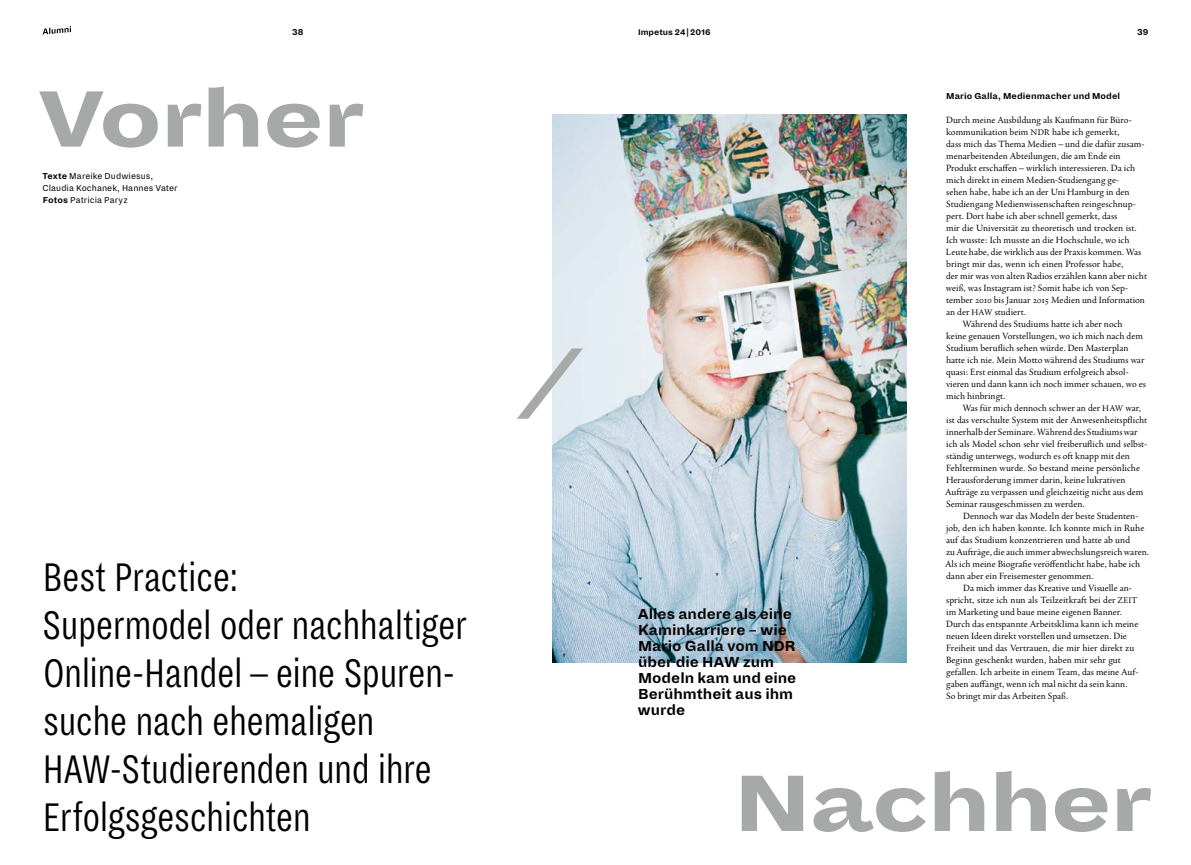
<style>
.page{position:relative;width:1191px;height:865px;background:#fff}
.page>*{position:absolute;margin:0;border:0;box-sizing:border-box;transform-origin:0 0}
.t1{font:900 112px "Dia";color:#a7a9a9}
.t2{font:900 88px "Dia";letter-spacing:-.025em;color:#a7a9a9}
.t3{font:300 44px/48px "Dia";letter-spacing:-.015em;color:#000}
.t4{font:700 16px/16px "Dia";color:#000}
.t5{font:9.8px "Agmena W1 G";color:#000}
.t6{font:9.5px/12px "Dia";letter-spacing:.005em;color:#000}
.t7{font:700 9.5px "Dia";letter-spacing:.01em;color:#000}
.t8{font:700 9.1px "Dia";color:#000}
.s1{font-weight:700}
.s2{font-size:9px}
</style>
<div class="page">
<img style="left:553px;top:115px;width:353px;height:548px">
<svg style="left:43px;top:26px;width:28px;height:9px"></svg>
<p class="t7" style="left:292px;top:26px;width:13px">38</p>
<p class="t8" style="left:638px;top:26px;width:74px">Impetus 24|2016</p>
<p class="t7" style="left:1137px;top:26px;width:13px">39</p>
<h2 class="t2" style="left:38px;top:63px;width:328px">Vorher</h2>
<p class="t6" style="left:42px;top:170px;width:136px"><span class="s1">Texte</span> Mareike Dudwiesus,<br>Claudia Kochanek, Hannes Vater<br><span class="s1">Fotos</span> Patricia Paryz</p>
<h1 class="t1" style="left:539px;top:313px;width:23px">⁄</h1>
<h3 class="t3" style="left:42px;top:553px;width:426px">Best Practice:<br>Supermodel oder nachhaltiger<br>Online-Handel –eine Spuren&shy;suche nach ehemaligen<br>HAW-Studierenden und ihre<br>Erfolgsgeschichten</h3>
<h3 class="t4" style="left:637px;top:606px;width:160px">Alles andere als eine<br>Kaminkarriere – wie<br>Mario Galla vom NDR über die HAW zum<br>Modeln kam und eine<br>Berühmtheit aus ihm wurde</h3>
<p class="t7" style="left:946px;top:90px;width:176px">Mario Galla, Medienmacher und Model</p>
<p class="t5" style="left:946px;top:113px;width:187px">Durch meine Ausbildung als Kaufmann für Büro-</p>
<p class="t5" style="left:946px;top:125px;width:175px">kommunikation beim <span class="s2">NDR</span> habe ich gemerkt,</p>
<p class="t5" style="left:946px;top:137px;width:200px">dass mich das Thema Medien – und die dafür zusam-</p>
<p class="t5" style="left:946px;top:149px;width:176px">menarbeitenden Abteilungen, die am Ende ein</p>
<p class="t5" style="left:946px;top:161px;width:191px">Produkt erschaffen – wirklich interessieren. Da ich</p>
<p class="t5" style="left:946px;top:173px;width:175px">mich direkt in einem Medien-Studiengang ge-</p>
<p class="t5" style="left:946px;top:185px;width:185px">sehen habe, habe ich an der Uni Hamburg in den</p>
<p class="t5" style="left:946px;top:197px;width:191px">Studiengang Medienwissenschaften reingeschnup-</p>
<p class="t5" style="left:946px;top:209px;width:173px">pert. Dort habe ich aber schnell gemerkt, dass</p>
<p class="t5" style="left:946px;top:221px;width:192px">mir die Universität zu theoretisch und trocken ist.</p>
<p class="t5" style="left:946px;top:233px;width:185px">Ich wusste: Ich musste an die Hochschule, wo ich</p>
<p class="t5" style="left:946px;top:245px;width:197px">Leute habe, die wirklich aus der Praxis kommen. Was</p>
<p class="t5" style="left:946px;top:257px;width:179px">bringt mir das, wenn ich einen Professor habe,</p>
<p class="t5" style="left:946px;top:269px;width:202px">der mir was von alten Radios erzählen kann aber nicht</p>
<p class="t5" style="left:946px;top:281px;width:183px">weiß, was Instagram ist? Somit habe ich von Sep-</p>
<p class="t5" style="left:946px;top:293px;width:200px">tember 2010 bis Januar 2015 Medien und Information</p>
<p class="t5" style="left:946px;top:305px;width:81px">an der <span class="s2">HAW</span> studiert.</p>
<p class="t5" style="left:962px;top:317px;width:162px">Während des Studiums hatte ich aber noch</p>
<p class="t5" style="left:946px;top:329px;width:198px">keine genauen Vorstellungen, wo ich mich nach dem</p>
<p class="t5" style="left:946px;top:341px;width:184px">Studium beruflich sehen würde. Den Masterplan</p>
<p class="t5" style="left:946px;top:353px;width:200px">hatte ich nie. Mein Motto während des Studiums war</p>
<p class="t5" style="left:946px;top:365px;width:183px">quasi: Erst einmal das Studium erfolgreich absol-</p>
<p class="t5" style="left:946px;top:377px;width:202px">vieren und dann kann ich noch immer schauen, wo es</p>
<p class="t5" style="left:946px;top:389px;width:61px">mich hinbringt.</p>
<p class="t5" style="left:962px;top:401px;width:180px">Was für mich dennoch schwer an der <span class="s2">HAW</span> war,</p>
<p class="t5" style="left:946px;top:413px;width:203px">ist das verschulte System mit der Anwesenheitspflicht</p>
<p class="t5" style="left:946px;top:425px;width:193px">innerhalb der Seminare. Während des Studiums war</p>
<p class="t5" style="left:946px;top:437px;width:203px">ich als Model schon sehr viel freiberuflich und selbst-</p>
<p class="t5" style="left:946px;top:449px;width:185px">ständig unterwegs, wodurch es oft knapp mit den</p>
<p class="t5" style="left:946px;top:461px;width:195px">Fehlterminen wurde. So bestand meine persönliche</p>
<p class="t5" style="left:946px;top:473px;width:181px">Herausforderung immer darin, keine lukrativen</p>
<p class="t5" style="left:945px;top:485px;width:200px">Aufträge zu verpassen und gleichzeitig nicht aus dem</p>
<p class="t5" style="left:946px;top:497px;width:140px">Seminar rausgeschmissen zu werden.</p>
<p class="t5" style="left:963px;top:509px;width:177px">Dennoch war das Modeln der beste Studenten-</p>
<p class="t5" style="left:946px;top:521px;width:200px">job, den ich haben konnte. Ich konnte mich in Ruhe</p>
<p class="t5" style="left:946px;top:533px;width:185px">auf das Studium konzentrieren und hatte ab und</p>
<p class="t5" style="left:946px;top:545px;width:205px">zu Aufträge, die auch immer abwechslungsreich waren.</p>
<p class="t5" style="left:945px;top:557px;width:197px">Als ich meine Biografie veröffentlicht habe, habe ich</p>
<p class="t5" style="left:946px;top:569px;width:149px">dann aber ein Freisemester genommen.</p>
<p class="t5" style="left:963px;top:581px;width:170px">Da mich immer das Kreative und Visuelle an-</p>
<p class="t5" style="left:946px;top:593px;width:193px">spricht, sitze ich nun als Teilzeitkraft bei der <span class="s2">ZEIT</span></p>
<p class="t5" style="left:946px;top:605px;width:178px">im Marketing und baue meine eigenen Banner.</p>
<p class="t5" style="left:946px;top:617px;width:194px">Durch das entspannte Arbeitsklima kann ich meine</p>
<p class="t5" style="left:946px;top:629px;width:182px">neuen Ideen direkt vorstellen und umsetzen. Die</p>
<p class="t5" style="left:946px;top:641px;width:190px">Freiheit und das Vertrauen, die mir hier direkt zu</p>
<p class="t5" style="left:946px;top:653px;width:176px">Beginn geschenkt wurden, haben mir sehr gut</p>
<p class="t5" style="left:946px;top:665px;width:194px">gefallen. Ich arbeite in einem Team, das meine Auf-</p>
<p class="t5" style="left:946px;top:677px;width:183px">gaben auffängt, wenn ich mal nicht da sein kann.</p>
<p class="t5" style="left:946px;top:689px;width:124px">So bringt mir das Arbeiten Spaß.</p>
<h2 class="t2" style="left:733px;top:747px;width:420px">Nachher</h2>
</div>
